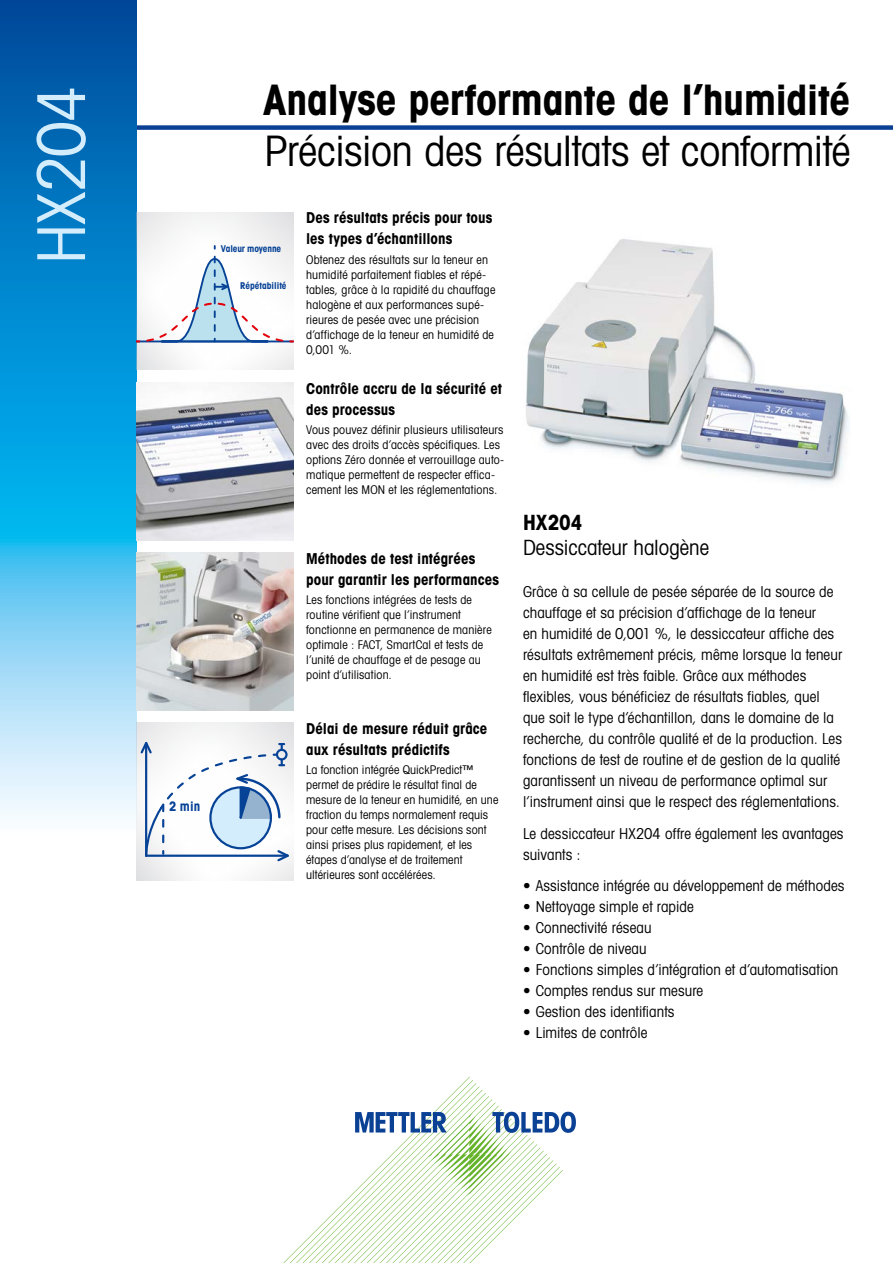
<style>
.page{position:relative;width:893px;height:1263px;background:#fff}
.page>*{position:absolute;margin:0;border:0;box-sizing:border-box;transform-origin:0 0}
.t1{font:66px "Avant Gardefor MT Bk";letter-spacing:-.015em;color:#d4edfc}
.t2{font:42px "Avant Gardefor MT Bk";letter-spacing:-.01em;color:#000}
.t3{font:42px "Avant Gardefor MT Bd";letter-spacing:-.01em;color:#000}
.t4{font:21px "Avant Gardefor MT Bk";color:#000}
.t5{font:21px "Avant Gardefor MT Bd";color:#000}
.t6{font:15px/21px "Avant Gardefor MT Bk";letter-spacing:.005em;color:#000}
.t7{font:15px/21px "Avant Gardefor MT Bd";letter-spacing:.005em;color:#000}
.t8{font:13.2px "Avant Gardefor MT Bd";color:#064296}
.t9{font:12px/15px "Avant Gardefor MT Bk";letter-spacing:.015em;color:#000}
.t10{font:9.45px "Avant Gardefor MT Bd";letter-spacing:-.01em;color:#064296}
</style>
<div class="page">
<div style="left:111px;top:125px;width:782px;height:5px;background:#0b4195"></div>
<svg style="left:283px;top:1077px;width:293px;height:186px"></svg>
<svg style="left:0;top:0;width:136px;height:817px;background:#35a0d9"></svg>
<img style="left:136px;top:383px;width:157px;height:157px">
<img style="left:136px;top:213px;width:157px;height:157px">
<img style="left:136px;top:723px;width:157px;height:157px">
<svg style="left:139px;top:741px;width:151px;height:121px"></svg>
<img style="left:526px;top:239px;width:324px;height:245px">
<img style="left:136px;top:553px;width:157px;height:157px">
<svg style="left:136px;top:246px;width:157px;height:97px"></svg>
<h1 class="t1" style="left:21px;top:264px;width:180px;rotate:-90deg">HX204</h1>
<p class="t8" style="left:169px;top:798px;width:33px">2 min</p>
<h2 class="t3" style="left:263px;top:73px;width:589px">Analyse performante de l’humidité</h2>
<h2 class="t2" style="left:265px;top:125px;width:587px">Précision des résultats et conformité</h2>
<p class="t10" style="left:221px;top:242px;width:62px">Valeur moyenne</p>
<p class="t10" style="left:240px;top:280px;width:48px">Répétabilité</p>
<p class="t7" style="left:306px;top:207px;width:188px">Des résultats précis pour tous les types d’échantillons</p>
<p class="t9" style="left:306px;top:252px;width:191px">Obtenez des résultats sur la teneur en humidité parfaitement fiables et répé&shy;tables, grâce à la rapidité du chauffage halogène et aux performances supé&shy;rieures de pesée avec une précision d’affichage de la teneur en humidité de 0,001 %.</p>
<p class="t7" style="left:306px;top:377px;width:197px">Contrôle accru de la sécurité et des processus</p>
<p class="t9" style="left:306px;top:422px;width:199px">Vous pouvez définir plusieurs utilisateurs avec des droits d’accès spécifiques. Les options Zéro donnée et verrouillage auto&shy;matique permettent de respecter effica&shy;cement les MON et les réglementations.</p>
<p class="t7" style="left:306px;top:547px;width:194px">Méthodes de test intégrées pour garantir les performances</p>
<p class="t9" style="left:306px;top:592px;width:187px">Les fonctions intégrées de tests de routine vérifient que l’instrument fonctionne en permanence de manière optimale : FACT, SmartCal et tests de l’unité de chauffage et de pesage au point d’utilisation.</p>
<p class="t7" style="left:306px;top:717px;width:183px">Délai de mesure réduit grâce aux résultats prédictifs</p>
<p class="t9" style="left:306px;top:762px;width:194px">La fonction intégrée QuickPredict™ permet de prédire le résultat final de mesure de la teneur en humidité, en une fraction du temps normalement requis pour cette mesure. Les décisions sont ainsi prises plus rapidement, et les étapes d’analyse et de traitement ultérieures sont accélérées.</p>
<h3 class="t5" style="left:523px;top:509px;width:61px">HX204</h3>
<h3 class="t4" style="left:523px;top:535px;width:188px">Dessiccateur halogène</h3>
<p class="t6" style="left:523px;top:581px;width:321px">Grâce à sa cellule de pesée séparée de la source de chauffage et sa précision d’affichage de la teneur<br>en humidité de 0,001 %, le dessiccateur affiche des résultats extrêmement précis, même lorsque la teneur en humidité est très faible. Grâce aux méthodes flexibles, vous bénéficiez de résultats fiables, quel que soit le type d’échantillon, dans le domaine de la recherche, du contrôle qualité et de la production. Les fonctions de test de routine et de gestion de la qualité garantissent un niveau de performance optimal sur l’instrument ainsi que le respect des réglementations.</p>
<p class="t6" style="left:523px;top:822px;width:322px">Le dessiccateur HX204 offre également les avantages suivants :</p>
<p class="t6" style="left:523px;top:875px;width:323px">• Assistance intégrée au développement de méthodes</p>
<p class="t6" style="left:523px;top:896px;width:172px">• Nettoyage simple et rapide</p>
<p class="t6" style="left:523px;top:917px;width:130px">• Connectivité réseau</p>
<p class="t6" style="left:523px;top:938px;width:125px">• Contrôle de niveau</p>
<p class="t6" style="left:523px;top:959px;width:317px">• Fonctions simples d’intégration et d’automatisation</p>
<p class="t6" style="left:523px;top:980px;width:182px">• Comptes rendus sur mesure</p>
<p class="t6" style="left:523px;top:1001px;width:153px">• Gestion des identifiants</p>
<p class="t6" style="left:523px;top:1022px;width:126px">• Limites de contrôle</p>
</div>
